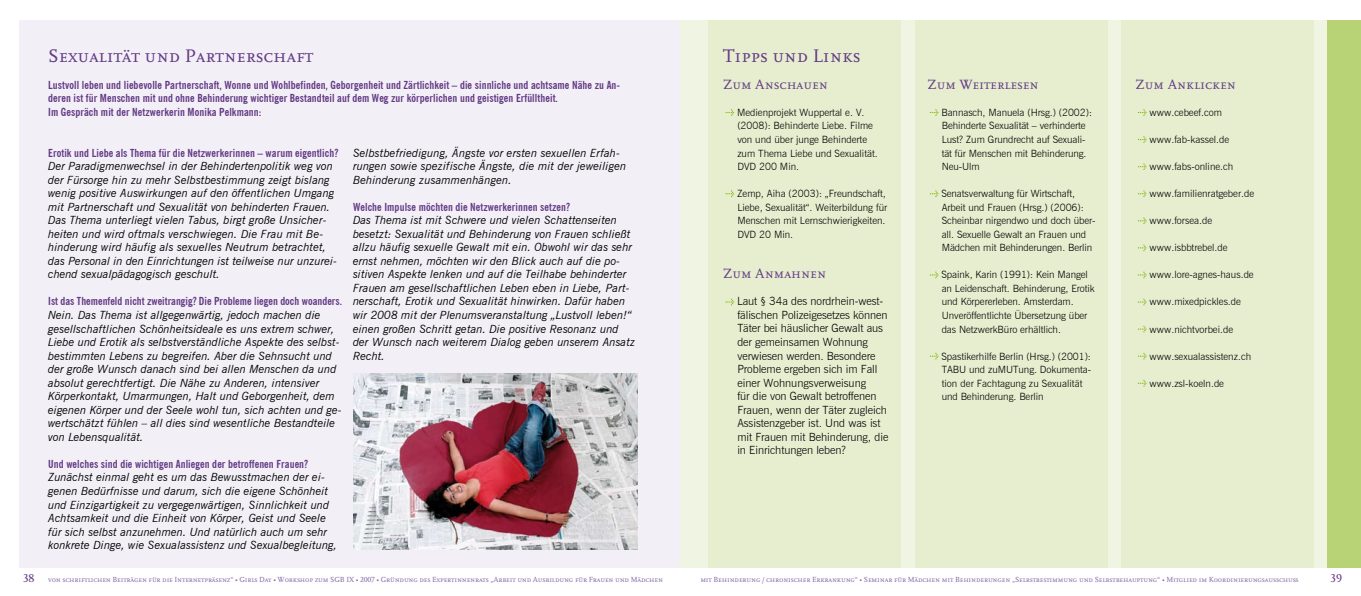
<style>
.page{position:relative;width:1361px;height:596px;background:#fff}
.page>*{position:absolute;margin:0;border:0;box-sizing:border-box;transform-origin:0 0}
.t1{font:19px "Scala LF Caps";color:#633a85}
.t2{font:14px "Scala LF Caps";color:#633a85}
.t3{font:12px "Scala LF Caps";color:#633a85}
.t4{font:italic 11.3px/13.5px "News Gothic BT";color:#000}
.t5{font:300 11.3px/13.5px "News Gothic BT";letter-spacing:-.005em;color:#000}
.t6{font:700 condensed 11px/13.5px "News Gothic BT";letter-spacing:.01em;color:#633a85}
.t7{font:300 10px/13.5px "News Gothic BT";letter-spacing:-.005em;color:#000}
.t8{font:7.7px "Scala LF Caps";letter-spacing:-.02em;color:#8468a3}
.s1{font-size:12px;color:#633a85}
</style>
<div class="page">
<div style="left:20px;top:20px;width:660px;height:547px;background:#f1eef5"></div>
<div style="left:1327px;top:20px;width:34px;height:547px;background:#b8d276"></div>
<div style="left:680px;top:20px;width:647px;height:547px;background:#f0f5e3"></div>
<div style="left:1121px;top:20px;width:192px;height:547px;background:#e6eecf"></div>
<div style="left:708px;top:20px;width:192px;height:547px;background:#e6eecf"></div>
<div style="left:915px;top:20px;width:192px;height:547px;background:#e6eecf"></div>
<svg style="left:725px;top:109px;width:9px;height:7px"></svg>
<svg style="left:725px;top:190px;width:9px;height:7px"></svg>
<svg style="left:725px;top:298px;width:9px;height:7px"></svg>
<svg style="left:930px;top:109px;width:8px;height:7px"></svg>
<svg style="left:930px;top:190px;width:8px;height:7px"></svg>
<svg style="left:930px;top:271px;width:8px;height:7px"></svg>
<svg style="left:930px;top:352px;width:8px;height:7px"></svg>
<svg style="left:1138px;top:109px;width:8px;height:7px"></svg>
<svg style="left:1138px;top:136px;width:8px;height:7px"></svg>
<svg style="left:1138px;top:163px;width:8px;height:7px"></svg>
<svg style="left:1138px;top:190px;width:8px;height:7px"></svg>
<svg style="left:1138px;top:217px;width:8px;height:7px"></svg>
<svg style="left:1138px;top:244px;width:8px;height:7px"></svg>
<svg style="left:1138px;top:271px;width:8px;height:7px"></svg>
<svg style="left:1138px;top:298px;width:8px;height:7px"></svg>
<svg style="left:1138px;top:325px;width:8px;height:7px"></svg>
<svg style="left:1138px;top:352px;width:8px;height:7px"></svg>
<svg style="left:1138px;top:380px;width:8px;height:6px"></svg>
<img style="left:353px;top:373px;width:285px;height:175px">
<h1 class="t1" style="left:48px;top:46px;width:267px">Sexualität und Partnerschaft</h1>
<p class="t6" style="left:48px;top:78px;width:573px">Lustvoll leben und liebevolle Partnerschaft, Wonne und Wohlbefinden, Geborgenheit und Zärtlichkeit – die sinnliche und achtsame Nähe zu An&shy;deren ist für Menschen mit und ohne Behinderung wichtiger Bestandteil auf dem Weg zur körperlichen und geistigen Erfülltheit.<br>Im Gespräch mit der Netzwerkerin Monika Pelkmann:</p>
<p class="t4" style="left:353px;top:146px;width:275px">Selbstbefriedigung, Ängste vor ersten sexuellen Erfah&shy;rungen sowie spezifische Ängste, die mit der jeweiligen<br>Behinderung zusammenhängen.</p>
<p class="t6" style="left:353px;top:200px;width:218px">Welche Impulse möchten die Netzwerkerinnen setzen?</p>
<p class="t4" style="left:353px;top:213px;width:284px">Das Thema ist mit Schwere und vielen Schattenseiten besetzt: Sexualität und Behinderung von Frauen schließt allzu häufig sexuelle Gewalt mit ein. Obwohl wir das sehr ernst nehmen, möchten wir den Blick auch auf die po&shy;sitiven Aspekte lenken und auf die Teilhabe behinderter Frauen am gesellschaftlichen Leben eben in Liebe, Part&shy;nerschaft, Erotik und Sexualität hinwirken. Dafür haben wir 2008 mit der Plenumsveranstaltung „Lustvoll leben!“ einen großen Schritt getan. Die positive Resonanz und der Wunsch nach weiterem Dialog geben unserem Ansatz Recht.</p>
<p class="t6" style="left:48px;top:146px;width:291px">Erotik und Liebe als Thema für die Netzwerkerinnen – warum eigentlich?</p>
<p class="t4" style="left:48px;top:159px;width:291px">Der Paradigmenwechsel in der Behindertenpolitik weg von der Fürsorge hin zu mehr Selbstbestimmung zeigt bislang wenig positive Auswirkungen auf den öffentlichen Umgang mit Partnerschaft und Sexualität von behinderten Frauen.<br>Das Thema unterliegt vielen Tabus, birgt große Unsicher&shy;heiten und wird oftmals verschwiegen. Die Frau mit Be&shy;hinderung wird häufig als sexuelles Neutrum betrachtet, das Personal in den Einrichtungen ist teilweise nur unzurei&shy;chend sexualpädagogisch geschult.</p>
<p class="t6" style="left:48px;top:294px;width:295px">Ist das Themenfeld nicht zweitrangig? Die Probleme liegen doch woanders.</p>
<p class="t4" style="left:48px;top:308px;width:295px">Nein. Das Thema ist allgegenwärtig, jedoch machen die gesellschaftlichen Schönheitsideale es uns extrem schwer, Liebe und Erotik als selbstverständliche Aspekte des selbst&shy;bestimmten Lebens zu begreifen. Aber die Sehnsucht und der große Wunsch danach sind bei allen Menschen da und absolut gerechtfertigt. Die Nähe zu Anderen, intensiver Körperkontakt, Umarmungen, Halt und Geborgenheit, dem eigenen Körper und der Seele wohl tun, sich achten und ge&shy;wertschätzt fühlen – all dies sind wesentliche Bestandteile von Lebensqualität.</p>
<p class="t6" style="left:48px;top:457px;width:261px">Und welches sind die wichtigen Anliegen der betroffenen Frauen?</p>
<p class="t4" style="left:48px;top:470px;width:290px">Zunächst einmal geht es um das Bewusstmachen der ei&shy;genen Bedürfnisse und darum, sich die eigene Schönheit und Einzigartigkeit zu vergegenwärtigen, Sinnlichkeit und Achtsamkeit und die Einheit von Körper, Geist und Seele für sich selbst anzunehmen. Und natürlich auch um sehr konkrete Dinge, wie Sexualassistenz und Sexualbegleitung,</p>
<h1 class="t1" style="left:723px;top:45px;width:139px">Tipps und Links</h1>
<p class="t2" style="left:723px;top:77px;width:106px">Zum Anschauen</p>
<p class="t7" style="left:737px;top:105px;width:142px">Medienprojekt Wuppertal e. V. (2008): Behinderte Liebe. Filme von und über junge Behinderte zum Thema Liebe und Sexualität.<br>DVD 200 Min.</p>
<p class="t7" style="left:737px;top:187px;width:152px">Zemp, Aiha (2003): „Freundschaft,<br>Liebe, Sexualität“. Weiterbildung für<br>Menschen mit Lernschwierigkeiten.<br>DVD 20 Min.</p>
<p class="t2" style="left:723px;top:266px;width:105px">Zum Anmahnen</p>
<p class="t5" style="left:737px;top:294px;width:153px">Laut § 34a des nordrhein-west&shy;fälischen Polizeigesetzes können<br>Täter bei häuslicher Gewalt aus der gemeinsamen Wohnung verwiesen werden. Besondere<br>Probleme ergeben sich im Fall einer Wohnungsverweisung<br>für die von Gewalt betroffenen<br>Frauen, wenn der Täter zugleich<br>Assistenzgeber ist. Und was ist mit Frauen mit Behinderung, die in Einrichtungen leben?</p>
<p class="t2" style="left:927px;top:77px;width:113px">Zum Weiterlesen</p>
<p class="t7" style="left:941px;top:105px;width:152px">Bannasch, Manuela (Hrsg.) (2002):<br>Behinderte Sexualität – verhinderte<br>Lust? Zum Grundrecht auf Sexuali&shy;tät für Menschen mit Behinderung.<br>Neu-Ulm</p>
<p class="t7" style="left:941px;top:187px;width:156px">Senatsverwaltung für Wirtschaft, Arbeit und Frauen (Hrsg.) (2006):<br>Scheinbar nirgendwo und doch über&shy;all. Sexuelle Gewalt an Frauen und Mädchen mit Behinderungen. Berlin</p>
<p class="t7" style="left:941px;top:268px;width:155px">Spaink, Karin (1991): Kein Mangel an Leidenschaft. Behinderung, Erotik und Körpererleben. Amsterdam.<br>Unveröffentlichte Übersetzung über das NetzwerkBüro erhältlich.</p>
<p class="t7" style="left:941px;top:349px;width:151px">Spastikerhilfe Berlin (Hrsg.) (2001):<br>TABU und zuMUTung. Dokumenta&shy;tion der Fachtagung zu Sexualität und Behinderung. Berlin</p>
<p class="t2" style="left:1135px;top:77px;width:102px">Zum Anklicken</p>
<p class="t7" style="left:1149px;top:105px;width:74px">www.cebeef.com</p>
<p class="t7" style="left:1149px;top:132px;width:81px">www.fab-kassel.de</p>
<p class="t7" style="left:1149px;top:160px;width:85px">www.fabs-online.ch</p>
<p class="t7" style="left:1149px;top:187px;width:106px">www.familienratgeber.de</p>
<p class="t7" style="left:1149px;top:214px;width:64px">www.forsea.de</p>
<p class="t7" style="left:1149px;top:241px;width:80px">www.isbbtrebel.de</p>
<p class="t7" style="left:1149px;top:268px;width:106px">www.lore-agnes-haus.de</p>
<p class="t7" style="left:1149px;top:295px;width:93px">www.mixedpickles.de</p>
<p class="t7" style="left:1149px;top:322px;width:85px">www.nichtvorbei.de</p>
<p class="t7" style="left:1149px;top:349px;width:103px">www.sexualassistenz.ch</p>
<p class="t7" style="left:1149px;top:376px;width:76px">www.zsl-koeln.de</p>
<p class="t8" style="left:23px;top:575px;width:642px"><span class="s1">38</span> von schriftlichen Beiträgen für die Internetpräsenz“ • Girls Day • Workshop zum SGB IX • 2007 • Gründung des Expertinnenrats „Arbeit und Ausbildung für Frauen und Mädchen</p>
<p class="t3" style="left:1330px;top:571px;width:13px">39</p>
<p class="t8" style="left:700px;top:575px;width:600px">mit Behinderung / chronischer Erkrankung“ • Seminar für Mädchen mit Behinderungen „Selbstbestimmung und Selbstbehauptung“ • Mitglied im Koordinierungsausschuss</p>
</div>
